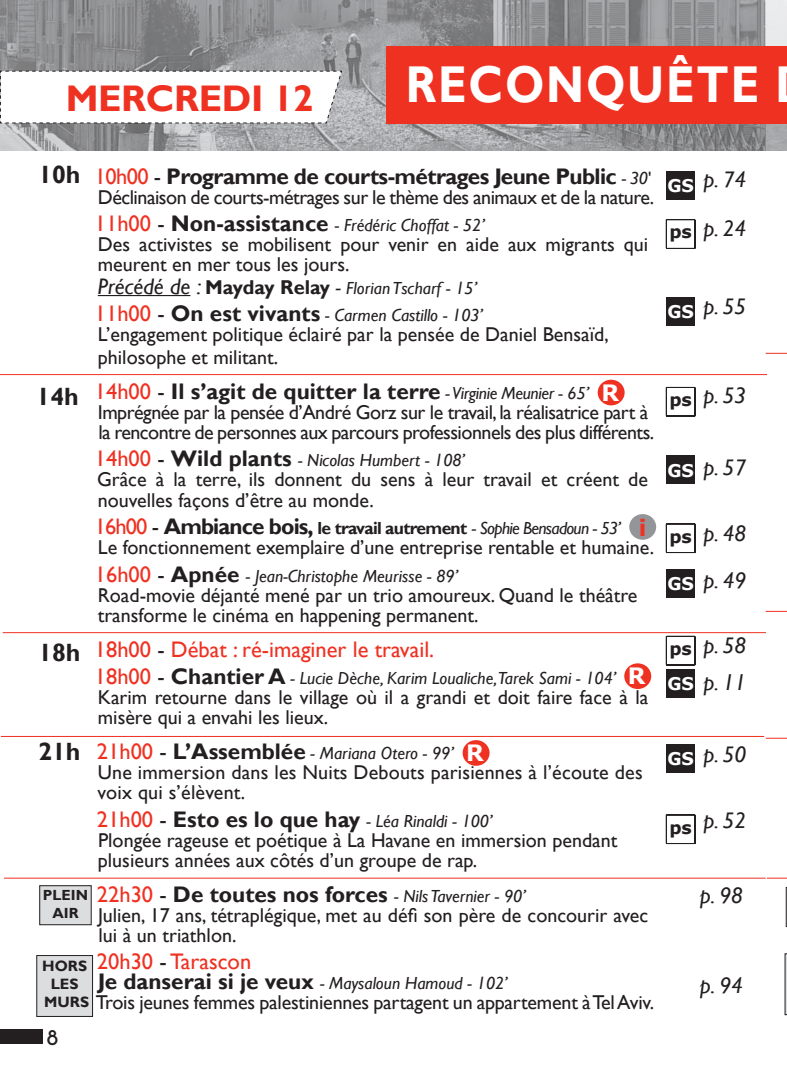
<style>
.page{position:relative;width:787px;height:1092px;background:#fff}
.page>*{position:absolute;margin:0;border:0;box-sizing:border-box;transform-origin:0 0}
.t1{font:700 51.75px "Gill Sans";letter-spacing:.04em;color:#fff;scale:.87 1}
.t2{font:700 37px "Gill Sans";letter-spacing:-.01em;color:#ef3122}
.t3{font:700 25px "Gill Sans";color:#231f20}
.t4{font:600 22.75px "Josefin Sans";color:#231f20}
.t5{font:700 22.5px "Gill Sans";letter-spacing:-.025em;color:#231f20}
.t6{font:italic 22.5px "Gill Sans";color:#231f20}
.t7{font:22.5px "Gill Sans";color:#ef3122}
.t8{font:700 22.5px "Verdana";color:#fff}
.t9{font:700 22.5px "Verdana";color:#ef3122}
.t10{font:20px/20px "Gill Sans";color:#231f20}
.t11{font:20px/20px "Gill Sans";letter-spacing:-.025em;color:#231f20}
.t12{font:italic 17.5px/27.5px "Gill Sans";color:#231f20}
.t13{font:italic 17.5px "Gill Sans";letter-spacing:-.04em;color:#231f20}
.t14{font:700 17.5px "Verdana";color:#231f20}
.t15{font:700 17.5px "Verdana";color:#fff}
.t16{font:700 15px/18px "Gill Sans";color:#231f20;text-align:center}
.t17{font:700 14.75px/17.5px "Gill Sans";color:#231f20;text-align:center}
.s1{font-style:inherit}
.s2{font-weight:400;color:#ef3122}
.s3{font-weight:400}
.s4{font-weight:400;font-style:italic;font-size:17.5px}
.s5{font-style:normal;font-size:22.5px;color:#ef3122}
.s6{font-style:normal;font-size:22.5px}
.s7{font-weight:700;font-style:normal;font-size:22.5px}
.s8{font-size:22.5px}
.s9{font-weight:700;font-style:normal;font-size:20px}
.s10{font-size:20px}
.s11{font-weight:700;font-style:normal}
.s12{color:#231f20}
</style>
<div class="page">
<img style="left:0;top:0;width:787px;height:151px">
<div style="left:386px;top:46px;width:401px;height:78px;background:#ef3122"></div>
<svg style="left:0;top:70px;width:342px;height:54px"></svg>
<div style="left:0;top:1029px;width:43px;height:14px;background:#231f20"></div>
<hr style="left:0;top:374px;width:767px;height:1px;background:#ef3122">
<svg style="left:765px;top:353px;width:22px;height:1px"></svg>
<hr style="left:3px;top:632px;width:763px;height:1px;background:#ef3122">
<svg style="left:765px;top:611px;width:22px;height:1px"></svg>
<hr style="left:1px;top:736px;width:763px;height:1px;background:#ef3122">
<svg style="left:765px;top:737px;width:22px;height:1px"></svg>
<svg style="left:666px;top:523px;width:29px;height:30px"></svg>
<svg style="left:666px;top:636px;width:29px;height:29px"></svg>
<svg style="left:666px;top:387px;width:29px;height:29px"></svg>
<svg style="left:666px;top:219px;width:29px;height:30px"></svg>
<hr style="left:98px;top:295px;width:92px;height:1px;background:#231f20">
<div style="left:666px;top:171px;width:29px;height:29px;background:#231f20"></div>
<div style="left:666px;top:297px;width:29px;height:29px;background:#231f20"></div>
<div style="left:666px;top:669px;width:29px;height:29px;background:#231f20"></div>
<div style="left:666px;top:743px;width:29px;height:29px;background:#231f20"></div>
<div style="left:666px;top:569px;width:29px;height:28px;background:#231f20"></div>
<svg style="left:666px;top:814px;width:29px;height:29px"></svg>
<div style="left:666px;top:455px;width:29px;height:29px;background:#231f20"></div>
<hr style="left:4px;top:877px;width:761px;height:1px;background:#ef3122">
<svg style="left:767px;top:877px;width:20px;height:1px"></svg>
<div style="left:40px;top:885px;width:51px;height:39px;background:#dcdddf"></div>
<div style="left:39px;top:885px;width:52px;height:39px;border:1px solid #231f20"></div>
<svg style="left:786px;top:887px;width:1px;height:39px"></svg>
<div style="left:37px;top:955px;width:56px;height:61px;background:#dcdddf"></div>
<div style="left:36px;top:955px;width:57px;height:61px;border:1px solid #231f20"></div>
<svg style="left:784px;top:953px;width:3px;height:61px"></svg>
<div style="left:597px;top:379px;width:27px;height:26px;background:#ef3122;border-radius:50%"></div>
<div style="left:624px;top:663px;width:27px;height:26px;background:#ef3122;border-radius:50%"></div>
<div style="left:462px;top:740px;width:27px;height:25px;background:#ef3122;border-radius:50%"></div>
<div style="left:629px;top:514px;width:27px;height:25px;background:#939598;border-radius:50%"></div>
<h2 class="t2" style="left:66px;top:76px;width:249px">mercredi 12</h2>
<h1 class="t1" style="left:406px;top:53px;width:36px">REc</h1>
<h1 class="t1" style="left:505px;top:53px;width:294px">onquête</h1>
<p class="t3" style="left:38px;top:160px;width:44px">10<span class="s1">h</span></p>
<p class="t5" style="left:95px;top:163px;width:557px"><span class="s2">10h00</span> <span class="s3">-</span> Programme de courts-métrages Jeune Public <span class="s4">- 30'</span></p>
<p class="t11" style="left:98px;top:187px;width:558px">Déclinaison de courts-métrages sur le thème des animaux et de la nature.</p>
<p class="t12" style="left:95px;top:212px;width:391px"><span class="s5">11h00</span> <span class="s6">-</span> <span class="s7">Non-assistance</span> - Frédéric Choffat - 52’</p>
<p class="t10" style="left:98px;top:235px;width:552px">Des activistes se mobilisent pour venir en aide aux migrants qui meurent en mer tous les jours.</p>
<p class="t12" style="left:95px;top:274px;width:390px"><span class="s8">Précédé de :</span> <span class="s9">Mayday Relay</span> <span class="s10">-</span> Florian Tscharf - 15’<br><span class="s5">11h00</span> <span class="s6">-</span> <span class="s7">On est vivants</span> - Carmen Castillo - 103’</p>
<p class="t10" style="left:98px;top:324px;width:512px;line-height:22.5px">L’engagement politique éclairé par la pensée de Daniel Bensaïd, philosophe et militant.</p>
<p class="t5" style="left:95px;top:378px;width:496px"><span class="s2">14h00</span> <span class="s3">-</span> I l s’agit de quitter la terre <span class="s4">- Virginie Meunier - 65’</span></p>
<p class="t11" style="left:98px;top:402px;width:558px">Imprégnée par la pensée d’André Gorz sur le travail, la réalisatrice part à la rencontre de personnes aux parcours professionnels des plus différents.</p>
<p class="t12" style="left:95px;top:447px;width:372px"><span class="s5">14h00</span> <span class="s6">-</span> <span class="s7">Wild plants</span> - Nicolas Humbert - 108’</p>
<p class="t10" style="left:97px;top:470px;width:552px">Grâce à la terre, ils donnent du sens à leur travail et créent de nouvelles façons d’être au monde.</p>
<p class="t13" style="left:95px;top:518px;width:527px"><span class="s5">16h00</span> <span class="s6">-</span> <span class="s7">Ambiance bois,</span> <span class="s11">le travail autrement</span> - Sophie Bensadoun - 53’</p>
<p class="t10" style="left:98px;top:537px;width:558px">Le fonctionnement exemplaire d’une entreprise rentable et humaine.</p>
<p class="t12" style="left:95px;top:562px;width:365px"><span class="s5">16h00</span> <span class="s6">-</span> <span class="s7">Apnée</span> - Jean-Christophe Meurisse - 89’</p>
<p class="t10" style="left:98px;top:585px;width:541px">Road-movie déjanté mené par un trio amoureux. Quand le théâtre transforme le cinéma en happening permanent.</p>
<p class="t7" style="left:95px;top:636px;width:341px">18h00 <span class="s12">-</span> Débat : ré-imaginer le travail.</p>
<p class="t12" style="left:95px;top:664px;width:523px"><span class="s5">18h00</span> <span class="s6">-</span> <span class="s7">Chantier A</span> - Lucie Dèche, Karim Loualiche,Tarek Sami - 104’</p>
<p class="t10" style="left:98px;top:687px;width:552px">Karim retourne dans le village où il a grandi et doit faire face à la misère qui a envahi les lieux.</p>
<p class="t12" style="left:97px;top:739px;width:358px"><span class="s5">21h00</span> <span class="s6">-</span> <span class="s7">L’Assemblée</span> - Mariana Otero - 99’</p>
<p class="t10" style="left:98px;top:762px;width:546px">Une immersion dans les Nuits Debouts parisiennes à l’écoute des voix qui s’élèvent.</p>
<p class="t12" style="left:97px;top:807px;width:397px"><span class="s5">21h00</span> <span class="s6">-</span> <span class="s7">Esto es lo que hay</span> - Léa Rinaldi - 100’</p>
<p class="t10" style="left:98px;top:830px;width:521px">Plongée rageuse et poétique à La Havane en immersion pendant plusieurs années aux côtés d’un groupe de rap.</p>
<p class="t12" style="left:97px;top:882px;width:430px"><span class="s5">22h30</span> <span class="s6">-</span> <span class="s7">De toutes nos forces</span> - Nils Tavernier - 90’</p>
<p class="t10" style="left:98px;top:905px;width:551px">Julien, 17 ans, tétraplégique, met au défi son père de concourir avec lui à un triathlon.</p>
<p class="t7" style="left:97px;top:948px;width:156px">20h30 <span class="s12">-</span> Tarascon</p>
<p class="t12" style="left:98px;top:969px;width:411px"><span class="s7">Je danserai si je veux</span> - Maysaloun Hamoud - 102’</p>
<p class="t10" style="left:96px;top:992px;width:560px">Trois jeunes femmes palestiniennes partagent un appartement à Tel Aviv.</p>
<p class="t8" style="left:601px;top:376px;width:19px">R</p>
<p class="t3" style="left:37px;top:382px;width:44px">14<span class="s1">h</span></p>
<p class="t9" style="left:639px;top:512px;width:9px">i</p>
<p class="t3" style="left:38px;top:637px;width:44px">18<span class="s1">h</span></p>
<p class="t8" style="left:628px;top:660px;width:19px">R</p>
<p class="t3" style="left:38px;top:736px;width:44px">21<span class="s1">h</span></p>
<p class="t8" style="left:466px;top:737px;width:19px">R</p>
<p class="t17" style="left:43px;top:886px;width:47px">Plein air</p>
<p class="t16" style="left:42px;top:957px;width:48px">Hors les murs</p>
<p class="t4" style="left:46px;top:1023px;width:14px">8</p>
<p class="t6" style="left:667px;top:166px;width:80px"><sub>GS</sub> p. 74</p>
<p class="t14" style="left:669px;top:219px;width:24px">ps</p>
<p class="t6" style="left:703px;top:215px;width:44px">p. 24</p>
<p class="t15" style="left:667px;top:300px;width:28px">GS</p>
<p class="t6" style="left:703px;top:293px;width:44px">p. 55</p>
<p class="t14" style="left:669px;top:387px;width:24px">ps</p>
<p class="t6" style="left:703px;top:382px;width:44px">p. 53</p>
<p class="t15" style="left:667px;top:458px;width:28px">GS</p>
<p class="t6" style="left:703px;top:454px;width:44px">p. 57</p>
<p class="t14" style="left:669px;top:523px;width:24px">ps</p>
<p class="t6" style="left:703px;top:520px;width:44px">p. 48</p>
<p class="t15" style="left:667px;top:571px;width:28px">GS</p>
<p class="t6" style="left:703px;top:567px;width:44px">p. 49</p>
<p class="t14" style="left:669px;top:636px;width:24px">ps</p>
<p class="t15" style="left:667px;top:671px;width:28px">GS</p>
<p class="t6" style="left:703px;top:632px;width:44px">p. 58</p>
<p class="t6" style="left:703px;top:669px;width:44px">p. 11</p>
<p class="t15" style="left:667px;top:745px;width:28px">GS</p>
<p class="t6" style="left:703px;top:741px;width:44px">p. 50</p>
<p class="t14" style="left:669px;top:814px;width:24px">ps</p>
<p class="t6" style="left:703px;top:807px;width:44px">p. 52</p>
<p class="t6" style="left:700px;top:881px;width:44px">p. 98</p>
<p class="t6" style="left:700px;top:972px;width:44px">p. 94</p>
</div>
